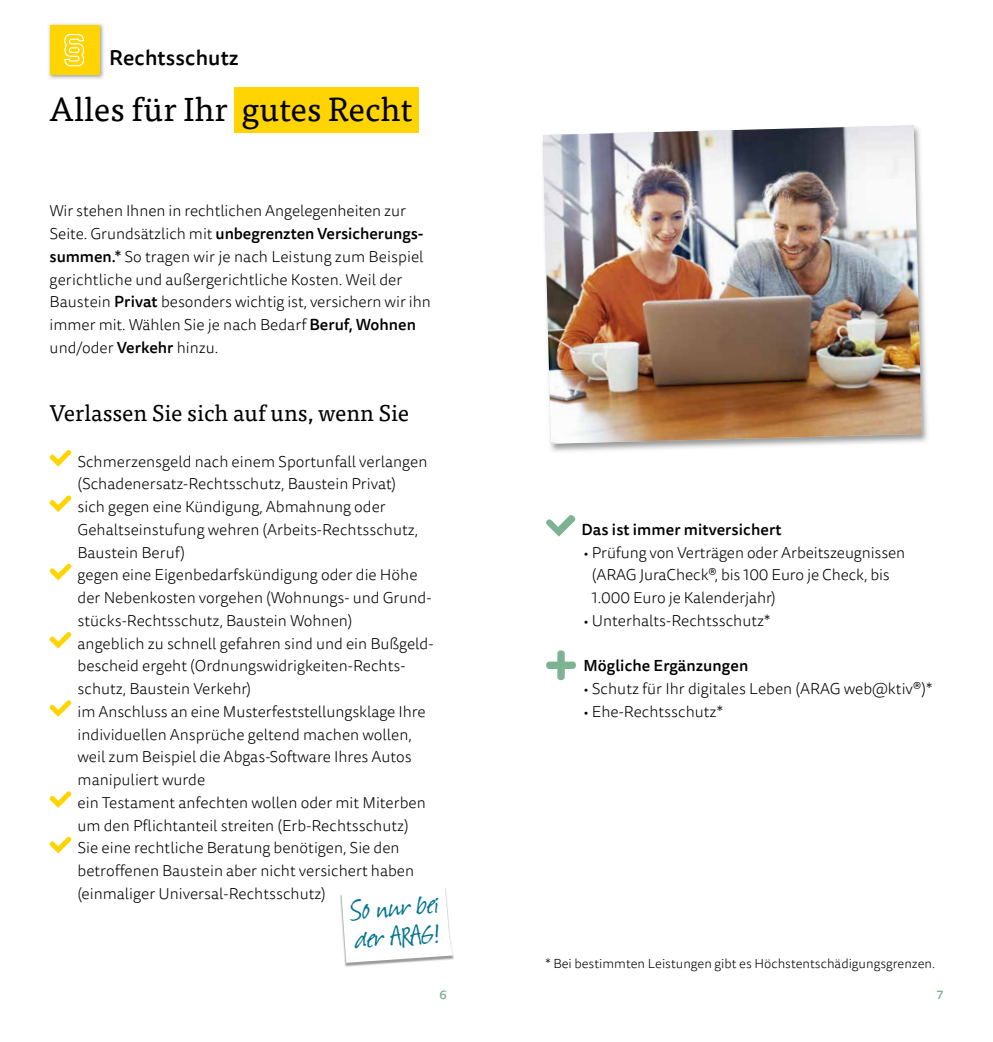
<style>
.page{position:relative;width:993px;height:1042px;background:#fff}
.page>*{position:absolute;margin:0;border:0;box-sizing:border-box;transform-origin:0 0}
.t1{font:33.25px "Tisa OT";color:#000}
.t2{font:32.55px/29.8px "Suomi Hand Script";color:#00748f}
.t3{font:22.75px "Tisa OT";color:#000}
.t4{font:500 21px "Tisa Sans OT";letter-spacing:.005em;color:#000}
.t5{font:300 15.75px/22.8px "Tisa Sans OT";color:#000}
.t6{font:500 15.75px "Tisa Sans OT";letter-spacing:.005em;color:#000}
.t7{font:300 13.12px "Tisa Sans OT";color:#000}
.t8{font:500 12.25px "Tisa Sans OT";color:#7db392}
.s1{font-weight:500}
.s2{font-weight:400}
</style>
<div class="page">
<div style="left:235px;top:88px;width:184px;height:45px;background:#ffd400"></div>
<svg style="left:49px;top:450px;width:23px;height:16px"></svg>
<svg style="left:49px;top:495px;width:23px;height:17px"></svg>
<svg style="left:49px;top:563px;width:23px;height:17px"></svg>
<svg style="left:49px;top:632px;width:23px;height:16px"></svg>
<svg style="left:49px;top:700px;width:23px;height:17px"></svg>
<svg style="left:49px;top:791px;width:23px;height:17px"></svg>
<svg style="left:49px;top:836px;width:23px;height:17px"></svg>
<svg style="left:546px;top:515px;width:29px;height:21px"></svg>
<svg style="left:546px;top:650px;width:29px;height:30px"></svg>
<img style="left:340px;top:895px;width:114px;height:72px">
<svg style="left:341px;top:888px;width:112px;height:75px"></svg>
<img style="left:550px;top:197px;width:378px;height:255px">
<img style="left:542px;top:125px;width:379px;height:319px">
<img style="left:48px;top:23px;width:56px;height:56px">
<div style="left:50px;top:25px;width:49px;height:49px;background:#ffd400"></div>
<svg style="left:64px;top:34px;width:20px;height:32px"></svg>
<h3 class="t4" style="left:109px;top:45px;width:131px">Rechtsschutz</h3>
<h1 class="t1" style="left:50px;top:90px;width:364px">Alles für Ihr gutes Recht</h1>
<p class="t5" style="left:50px;top:200px;width:382px">Wir stehen Ihnen in rechtlichen Angelegenheiten zur Seite. Grundsätzlich mit <span class="s1">unbegrenzten Versicherungs&shy;summen.</span><span class="s2">*</span> So tragen wir je nach Leistung zum Beispiel gerichtliche und außergerichtliche Kosten. Weil der Baustein <span class="s1">Privat</span> besonders wichtig ist, versichern wir ihn immer mit. Wählen Sie je nach Bedarf <span class="s1">Beruf, Wohnen </span>und/oder <span class="s1">Verkehr</span> hinzu.</p>
<h3 class="t3" style="left:50px;top:399px;width:361px">Verlassen Sie sich auf uns, wenn Sie</h3>
<p class="t5" style="left:77px;top:451px;width:357px">Schmerzensgeld nach einem Sportunfall verlangen (Schadenersatz-Rechtsschutz, Baustein Privat)<br>sich gegen eine Kündigung, Abmahnung oder Gehaltseinstufung wehren (Arbeits-Rechtsschutz, Baustein Beruf)<br>gegen eine Eigenbedarfskündigung oder die Höhe der Nebenkosten vorgehen (Wohnungs- und Grund&shy;stücks-Rechtsschutz, Baustein Wohnen)<br>angeblich zu schnell gefahren sind und ein Bußgeld&shy;bescheid ergeht (Ordnungswidrigkeiten-Rechts&shy;schutz, Baustein Verkehr)<br>im Anschluss an eine Musterfeststellungsklage Ihre individuellen Ansprüche geltend machen wollen, weil zum Beispiel die Abgas-Software Ihres Autos manipuliert wurde<br>ein Testament anfechten wollen oder mit Miterben um den Pflichtanteil streiten (Erb-Rechtsschutz)<br>Sie eine rechtliche Beratung benötigen, Sie den betroffenen Baustein aber nicht versichert haben (einmaliger Universal-Rechtsschutz)</p>
<h2 class="t2" style="left:350px;top:898px;width:89px;rotate:-4deg">So nur bei der ARAG!</h2>
<p class="t6" style="left:581px;top:519px;width:201px">Das ist immer mitversichert</p>
<p class="t5" style="left:591px;top:542px;width:315px;text-indent:-9px">• Prüfung von Verträgen oder Arbeitszeugnissen (ARAG JuraCheck®, bis 100 Euro je Check, bis<br>1.000 Euro je Kalenderjahr)</p>
<p class="t5" style="left:583px;top:610px;width:188px">• Unterhalts-Rechtsschutz*</p>
<p class="t6" style="left:583px;top:656px;width:166px">Mögliche Ergänzungen</p>
<p class="t5" style="left:583px;top:678px;width:350px">• Schutz für Ihr digitales Leben (ARAG web@ktiv®)*</p>
<p class="t5" style="left:583px;top:701px;width:141px">• Ehe-Rechtsschutz*</p>
<p class="t7" style="left:545px;top:955px;width:391px">* Bei bestimmten Leistungen gibt es Höchstentschädigungsgrenzen.</p>
<p class="t8" style="left:439px;top:987px;width:9px">6</p>
<p class="t8" style="left:936px;top:987px;width:8px">7</p>
</div>
